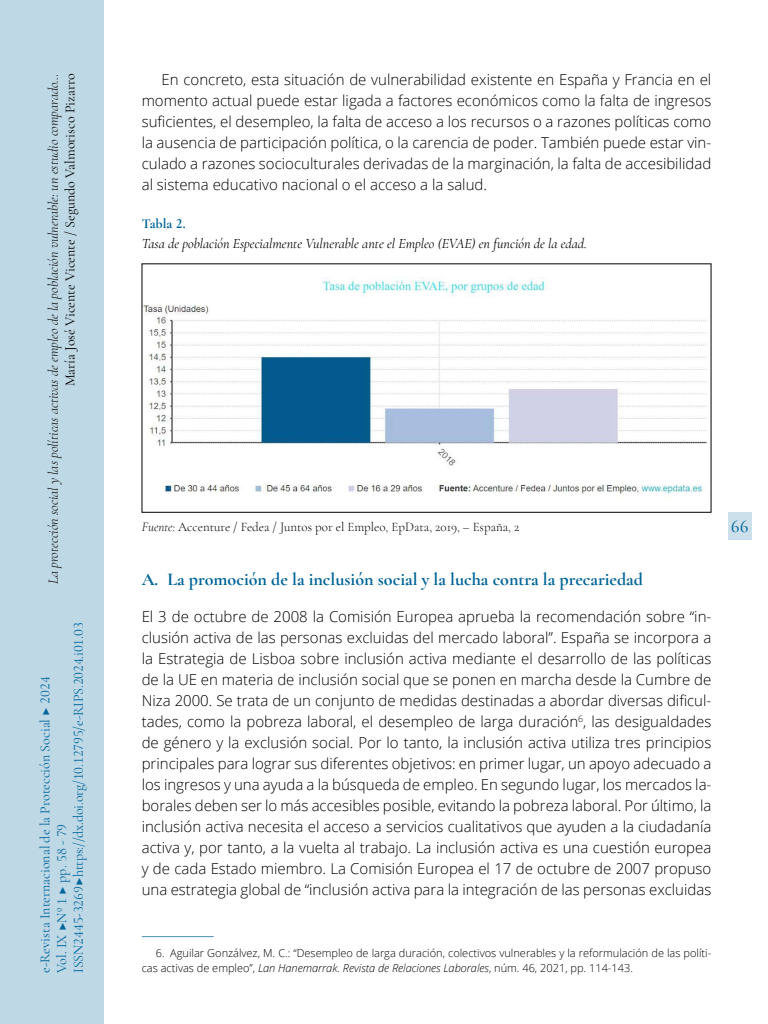
<style>
.page{position:relative;width:768px;height:1024px;background:#fff}
.page>*{position:absolute;margin:0;border:0;box-sizing:border-box;transform-origin:0 0}
.t1{font:700 18px "Cormorant Garamond";color:#006599}
.t2{font:500 18px "Cormorant Garamond";color:#006599}
.t3{font:300 15px/21px "Open Sans";color:#000;text-align:justify}
.t4{font:14px/16.8px "Cormorant Garamond";color:#006599}
.t5{font:italic 300 14px "Cormorant Garamond";color:#000}
.t6{font:italic 14px "Cormorant Garamond";color:#000}
.t7{font:14px "Cormorant Garamond";color:#000}
.t8{font:700 14px "Cormorant Garamond";color:#006599}
.t9{font:300 13px "Cormorant Garamond";color:#000}
.t10{font:300 11px "Open Sans";color:#000}
.s1{font-style:italic}
</style>
<div class="page">
<img style="left:144px;top:278px;width:563px;height:217px">
<div style="left:142px;top:264px;width:569px;height:249px;border:1px solid #000"></div>
<hr style="left:142px;top:936px;width:72px;height:1px;background:#4d93b8">
<div style="left:0;top:0;width:103px;height:1024px;background:#bfd8e6"></div>
<div style="left:728px;top:512px;width:23px;height:28px;background:#cce0eb"></div>
<p class="t5" style="left:45px;top:584px;width:512px;rotate:-90deg">La protección social y las políticas activas de empleo de la población vulnerable: un estudio comparado…</p>
<p class="t7" style="left:62px;top:386px;width:314px;rotate:-90deg">María José Vicente Vicente / Segundo Valmorisco Pizarro</p>
<p class="t4" style="left:36px;top:973px;width:352px;rotate:-90deg">e-Revista Internacional de la Protección Social ▶ 2024<br>Vol. IX ▶Nº 1 ▶ pp. 58 - 79<br>ISSN 2445-3269 ▶ https://dx.doi.org/10.12795/e-RIPS.2024.i01.03</p>
<p class="t3" style="left:142px;top:69px;width:571px;text-indent:20px">En concreto, esta situación de vulnerabilidad existente en España y Francia en el momento actual puede estar ligada a factores económicos como la falta de ingresos suficientes, el desempleo, la falta de acceso a los recursos o a razones políticas como la ausencia de participación política, o la carencia de poder. También puede estar vin&shy;culado a razones socioculturales derivadas de la marginación, la falta de accesibilidad al sistema educativo nacional o el acceso a la salud.</p>
<p class="t8" style="left:142px;top:215px;width:45px">Tabla 2.</p>
<p class="t6" style="left:142px;top:235px;width:447px">Tasa de población Especialmente Vulnerable ante el Empleo (EVAE) en función de la edad.</p>
<p class="t9" style="left:142px;top:519px;width:379px"><span class="s1">Fuente:</span> Accenture / Fedea / Juntos por el Empleo, EpData, 2019, – España, 2</p>
<p class="t1" style="left:142px;top:568px;width:503px">A. La promoción de la inclusión social y la lucha contra la precariedad</p>
<p class="t3" style="left:142px;top:606px;width:571px">El 3 de octubre de 2008 la Comisión Europea aprueba la recomendación sobre “in&shy;clusión activa de las personas excluidas del mercado laboral”. España se incorpora a la Estrategia de Lisboa sobre inclusión activa mediante el desarrollo de las políticas de la UE en materia de inclusión social que se ponen en marcha desde la Cumbre de Niza 2000. Se trata de un conjunto de medidas destinadas a abordar diversas dificul&shy;tades, como la pobreza laboral, el desempleo de larga duración<sup>6</sup>, las desigualdades de género y la exclusión social. Por lo tanto, la inclusión activa utiliza tres principios principales para lograr sus diferentes objetivos: en primer lugar, un apoyo adecuado a los ingresos y una ayuda a la búsqueda de empleo. En segundo lugar, los mercados la&shy;borales deben ser lo más accesibles posible, evitando la pobreza laboral. Por último, la inclusión activa necesita el acceso a servicios cualitativos que ayuden a la ciudadanía activa y, por tanto, a la vuelta al trabajo. La inclusión activa es una cuestión europea y de cada Estado miembro. La Comisión Europea el 17 de octubre de 2007 propuso una estrategia global de “inclusión activa para la integración de las personas excluidas</p>
<p class="t10" style="left:156px;top:946px;width:557px">6. Aguilar Gonzálvez, M. C.: “Desempleo de larga duración, colectivos vulnerables y la reformulación de las políti-</p>
<p class="t10" style="left:142px;top:961px;width:493px">cas activas de empleo”, <span class="s1">Lan Hanemarrak. Revista de Relaciones Laborales</span>, núm. 46, 2021, pp. 114-143.</p>
<p class="t2" style="left:731px;top:515px;width:19px">66</p>
</div>
